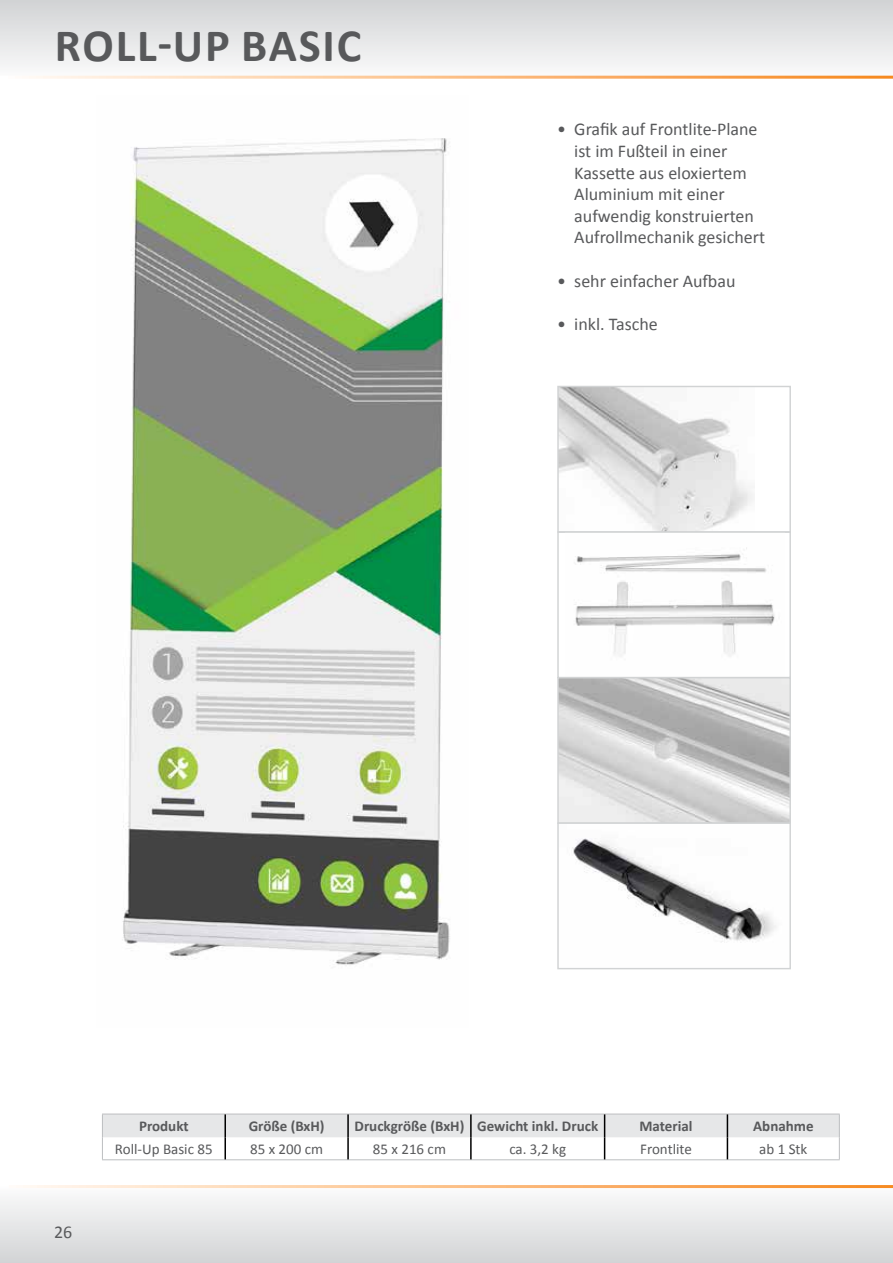
<style>
.page{position:relative;width:893px;height:1263px;background:#fff}
.page>*{position:absolute;margin:0;border:0;box-sizing:border-box;transform-origin:0 0}
.t1{font:700 46.5px "Calibri";letter-spacing:.04em;color:#58595b}
.t2{font:18px/21.6px "Calibri";color:#58595b}
.t3{font:700 15px "Calibri";color:#58595b}
.t4{font:15px "Calibri";color:#58595b}
</style>
<div class="page">
<div style="left:1px;top:1185px;width:892px;height:78px;background:linear-gradient(to bottom,#fcfcfd,#d2d4d5)"></div>
<hr style="left:9px;top:1185px;width:884px;height:3px;background:#fff">
<div style="left:1px;top:1px;width:892px;height:78px;background:linear-gradient(to bottom,#d2d4d7,#fbf9f7)"></div>
<hr style="left:0;top:76px;width:893px;height:3px;background:#fff">
<img style="left:122px;top:138px;width:328px;height:828px">
<img style="left:559px;top:388px;width:195px;height:143px">
<div style="left:557px;top:386px;width:234px;height:147px;border:1px solid #d1d3d4"></div>
<img style="left:574px;top:547px;width:201px;height:109px">
<div style="left:557px;top:531px;width:234px;height:147px;border:1px solid #d1d3d4"></div>
<img style="left:559px;top:679px;width:230px;height:263px">
<div style="left:557px;top:677px;width:234px;height:147px;border:1px solid #d1d3d4"></div>
<div style="left:557px;top:822px;width:234px;height:147px;border:1px solid #d1d3d4"></div>
<hr style="left:102px;top:1159px;width:123px;height:1px;background:#bcbec0">
<hr style="left:225px;top:1159px;width:123px;height:1px;background:#bcbec0">
<hr style="left:348px;top:1159px;width:123px;height:1px;background:#bcbec0">
<hr style="left:471px;top:1159px;width:134px;height:1px;background:#bcbec0">
<hr style="left:605px;top:1159px;width:122px;height:1px;background:#bcbec0">
<hr style="left:727px;top:1159px;width:113px;height:1px;background:#bcbec0">
<svg style="left:102px;top:1114px;width:738px;height:45px"></svg>
<h1 class="t1" style="left:55px;top:13px;width:265px">ROLL-UP BASIC</h1>
<p class="t2" style="left:574px;top:118px;width:192px;text-indent:-17px">• Grafik auf Frontlite-Plane ist im Fußteil in einer<br>Kassette aus eloxiertem<br>Aluminium mit einer aufwendig konstruierten<br>Aufrollmechanik gesichert</p>
<p class="t2" style="left:557px;top:269px;width:180px">• sehr einfacher Aufbau</p>
<p class="t2" style="left:557px;top:312px;width:102px">• inkl. Tasche</p>
<p class="t2" style="left:54px;top:1220px;width:20px">26</p>
<p class="t3" style="left:139px;top:1116px;width:51px">Produkt</p>
<p class="t3" style="left:249px;top:1116px;width:77px">Größe (BxH)</p>
<p class="t3" style="left:355px;top:1116px;width:245px">Druckgröße (BxH) Gewicht inkl. Druck</p>
<p class="t3" style="left:639px;top:1116px;width:55px">Material</p>
<p class="t3" style="left:753px;top:1116px;width:62px">Abnahme</p>
<p class="t4" style="left:115px;top:1139px;width:99px">Roll-Up Basic 85</p>
<p class="t4" style="left:250px;top:1139px;width:75px">85 x 200 cm</p>
<p class="t4" style="left:373px;top:1139px;width:75px">85 x 216 cm</p>
<p class="t4" style="left:509px;top:1139px;width:58px">ca. 3,2 kg</p>
<p class="t4" style="left:640px;top:1139px;width:53px">Frontlite</p>
<p class="t4" style="left:759px;top:1139px;width:50px">ab 1 Stk</p>
</div>
